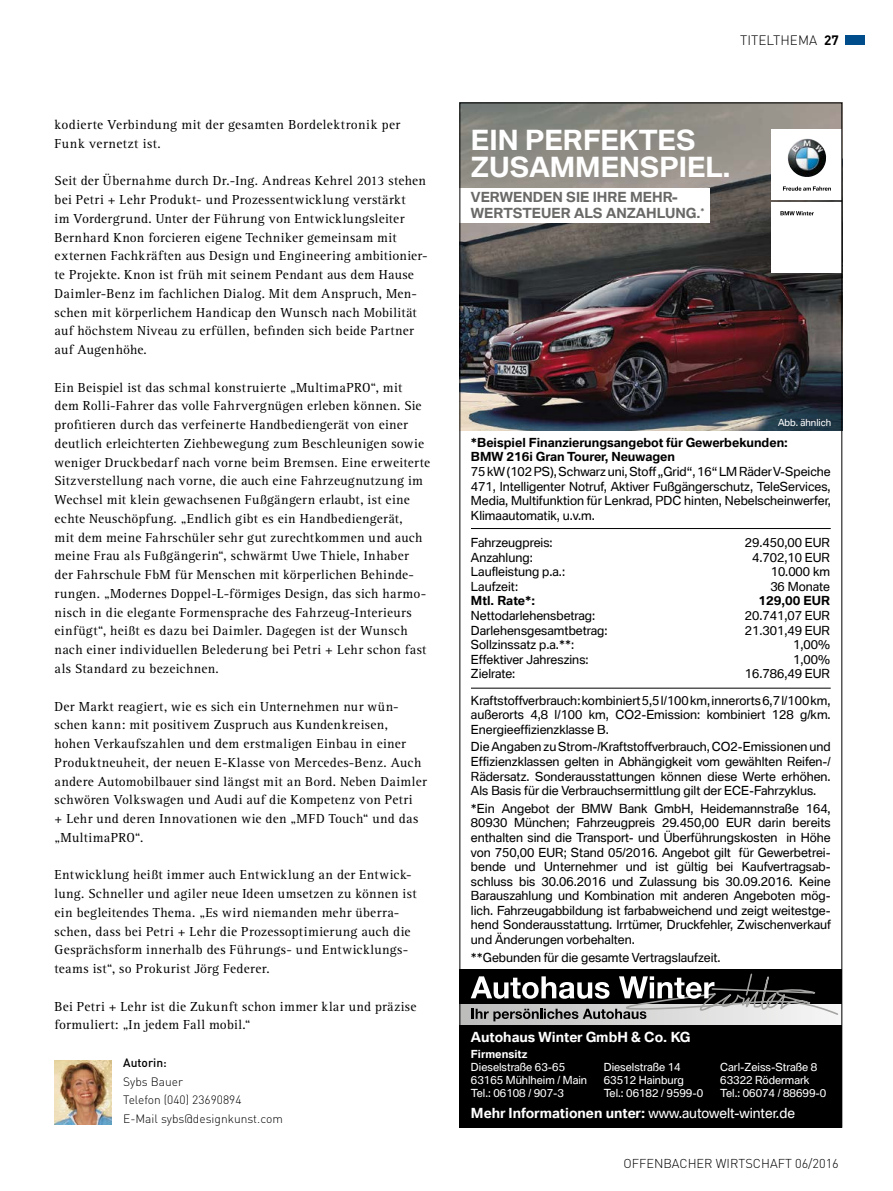
<style>
.page{position:relative;width:893px;height:1191px;background:#fff}
.page>*{position:absolute;margin:0;border:0;box-sizing:border-box;transform-origin:0 0}
.t1{font:700 27px/27px "BMW Type V2";color:#fff}
.Fliesstext{font:13.5px/18.8px "Rotis Serif Std";letter-spacing:.025em;color:#000}
.t2{font:700 13.5px "BMW Type V2";color:#fff}
.t3{font:700 13.5px/16.2px "BMW Type V2";color:#696968}
.t4{font:300 13.5px "DIN";color:#000}
.t5{font:300 12.75px "DIN";color:#000}
.t6{font:12.15px/14.5px "BMW Type V2";color:#000;text-align:justify}
.t7{font:700 12.15px "BMW Type V2";color:#000}
.t8{font:300 12px "DIN";color:#000}
.t9{font:500 12px "DIN";color:#000}
.t10{font:10.8px/12.9px "BMW Type V2";color:#fff}
.t11{font:9.45px "BMW Type V2";color:#fff}
.t12{font:9px "Helvetica";color:#000}
.s1{font-weight:700}
.s2{font-weight:400}
</style>
<div class="page">
<div style="left:845px;top:36px;width:19px;height:9px;background:#004d8c"></div>
<img style="left:54px;top:1060px;width:58px;height:64px">
<img style="left:461px;top:105px;width:379px;height:325px">
<div style="left:771px;top:202px;width:71px;height:71px;background:#fff"></div>
<svg style="left:780px;top:211px;width:34px;height:4px"></svg>
<div style="left:771px;top:129px;width:71px;height:71px;background:#fff"></div>
<svg style="left:783px;top:186px;width:48px;height:5px"></svg>
<img style="left:787px;top:139px;width:39px;height:38px">
<div style="left:459px;top:968px;width:383px;height:159px;background:#000"></div>
<svg style="left:461px;top:1004px;width:379px;height:20px"></svg>
<svg style="left:471px;top:973px;width:368px;height:50px"></svg>
<hr style="left:471px;top:528px;width:360px;height:1px;background:#000">
<hr style="left:471px;top:688px;width:360px;height:1px;background:#000">
<div style="left:459px;top:188px;width:251px;height:34px;background:#fff"></div>
<p class="Fliesstext" style="left:55px;top:116px;width:347px">kodierte Verbindung mit der gesamten Bordelektronik per<br>Funk vernetzt ist.</p>
<p class="Fliesstext" style="left:55px;top:172px;width:375px">Seit der Übernahme durch Dr.-Ing. Andreas Kehrel 2013 stehen bei Petri + Lehr Produkt- und Prozessentwicklung verstärkt<br>im Vordergrund. Unter der Führung von Entwicklungsleiter Bernhard Knon forcieren eigene Techniker gemeinsam mit externen Fachkräften aus Design und Engineering ambitionier&shy;te Projekte. Knon ist früh mit seinem Pendant aus dem Hause Daimler-Benz im fachlichen Dialog. Mit dem Anspruch, Men&shy;schen mit körperlichem Handicap den Wunsch nach Mobilität auf höchstem Niveau zu erfüllen, befinden sich beide Partner auf Augenhöhe.</p>
<p class="Fliesstext" style="left:55px;top:378px;width:377px">Ein Beispiel ist das schmal konstruierte „MultimaPRO“, mit<br>dem Rolli-Fahrer das volle Fahrvergnügen erleben können. Sie profitieren durch das verfeinerte Handbediengerät von einer deutlich erleichterten Ziehbewegung zum Beschleunigen sowie weniger Druckbedarf nach vorne beim Bremsen. Eine erweiterte Sitzverstellung nach vorne, die auch eine Fahrzeugnutzung im Wechsel mit klein gewachsenen Fußgängern erlaubt, ist eine echte Neuschöpfung. „Endlich gibt es ein Handbediengerät,<br>mit dem meine Fahrschüler sehr gut zurechtkommen und auch meine Frau als Fußgängerin“, schwärmt Uwe Thiele, Inhaber der Fahrschule FbM für Menschen mit körperlichen Behinde&shy;rungen. „Modernes Doppel-L-förmiges Design, das sich harmo&shy;nisch in die elegante Formensprache des Fahrzeug-Interieurs einfügt“, heißt es dazu bei Daimler. Dagegen ist der Wunsch nach einer individuellen Belederung bei Petri + Lehr schon fast als Standard zu bezeichnen.</p>
<p class="Fliesstext" style="left:55px;top:697px;width:374px">Der Markt reagiert, wie es sich ein Unternehmen nur wün&shy;schen kann: mit positivem Zuspruch aus Kundenkreisen, hohen Verkaufszahlen und dem erstmaligen Einbau in einer Produktneuheit, der neuen E-Klasse von Mercedes-Benz. Auch andere Automobilbauer sind längst mit an Bord. Neben Daimler schwören Volkswagen und Audi auf die Kompetenz von Petri<br>+ Lehr und deren Innovationen wie den „MFD Touch“ und das „MultimaPRO“.</p>
<p class="Fliesstext" style="left:55px;top:866px;width:363px">Entwicklung heißt immer auch Entwicklung an der Entwick&shy;lung. Schneller und agiler neue Ideen umsetzen zu können ist ein begleitendes Thema. „Es wird niemanden mehr überra&shy;schen, dass bei Petri + Lehr die Prozessoptimierung auch die Gesprächsform innerhalb des Führungs- und Entwicklungs&shy;teams ist“, so Prokurist Jörg Federer.</p>
<p class="Fliesstext" style="left:55px;top:997px;width:363px">Bei Petri + Lehr ist die Zukunft schon immer klar und präzise formuliert: „In jedem Fall mobil.“</p>
<p class="t9" style="left:123px;top:1055px;width:45px">Autorin:</p>
<p class="t8" style="left:123px;top:1074px;width:61px">Sybs Bauer</p>
<p class="t8" style="left:123px;top:1092px;width:120px">Telefon (040) 23690894</p>
<p class="t8" style="left:123px;top:1111px;width:161px">E-Mail sybs@designkunst.com</p>
<p class="t4" style="left:740px;top:32px;width:100px">TITELTHEMA <span class="s1">27</span></p>
<p class="t1" style="left:471px;top:130px;width:261px">EIN PERFEKTES<br>ZUSAMMENSPIEL.</p>
<p class="t3" style="left:471px;top:191px;width:235px">VERWENDEN SIE IHRE MEHR-<br>WERTSTEUER ALS ANZAHLUNG.<sup>*</sup></p>
<p class="t11" style="left:778px;top:417px;width:55px">Abb. ähnlich</p>
<p class="t6" style="left:471px;top:436px;width:361px;text-align:left"><span class="s1">*Beispiel Finanzierungsangebot für Gewerbekunden:<br>BMW 216i Gran Tourer, Neuwagen<br></span>75 kW (102 PS), Schwarz uni, Stoff „Grid“, 16“ LM Räder V-Speiche 471, Intelligenter Notruf, Aktiver Fußgängerschutz, TeleServices, Media, Multifunktion für Lenkrad, PDC hinten, Nebelscheinwerfer, Klimaautomatik, u.v.m.</p>
<p class="t6" style="left:471px;top:537px;width:83px">Fahrzeugpreis:</p>
<p class="t6" style="left:745px;top:537px;width:87px">29.450,00 EUR</p>
<p class="t6" style="left:471px;top:551px;width:63px">Anzahlung:</p>
<p class="t6" style="left:752px;top:551px;width:79px">4.702,10 EUR</p>
<p class="t6" style="left:471px;top:566px;width:96px">Laufleistung p.a.:</p>
<p class="t6" style="left:771px;top:566px;width:61px">10.000 km</p>
<p class="t6" style="left:471px;top:580px;width:49px">Laufzeit:</p>
<p class="t6" style="left:770px;top:580px;width:61px">36 Monate</p>
<p class="t7" style="left:471px;top:594px;width:66px">Mtl. Rate*:</p>
<p class="t7" style="left:758px;top:594px;width:73px">129,00 EUR</p>
<p class="t6" style="left:471px;top:610px;width:126px">Nettodarlehensbetrag:</p>
<p class="t6" style="left:745px;top:610px;width:87px">20.741,07 EUR</p>
<p class="t6" style="left:471px;top:624px;width:138px">Darlehensgesamtbetrag:</p>
<p class="t6" style="left:745px;top:624px;width:87px">21.301,49 EUR</p>
<p class="t6" style="left:471px;top:639px;width:105px">Sollzinssatz p.a.**:</p>
<p class="t6" style="left:793px;top:639px;width:38px">1,00%</p>
<p class="t6" style="left:471px;top:653px;width:119px">Effektiver Jahreszins:</p>
<p class="t6" style="left:793px;top:653px;width:38px">1,00%</p>
<p class="t6" style="left:471px;top:668px;width:46px">Zielrate:</p>
<p class="t6" style="left:745px;top:668px;width:87px">16.786,49 EUR</p>
<p class="t6" style="left:471px;top:694px;width:361px">Kraftstoffverbrauch: kombiniert 5,5 l/100 km, innerorts 6,7 l/100 km, außerorts 4,8 l/100 km, CO2-Emission: kombiniert 128 g/km.<br>Energieeffizienzklasse B.</p>
<p class="t6" style="left:471px;top:741px;width:361px">Die Angaben zu Strom-/Kraftstoffverbrauch, CO2-Emissionen und Effizienzklassen gelten in Abhängigkeit vom gewählten Reifen-/ Rädersatz. Sonderausstattungen können diese Werte erhöhen.<br>Als Basis für die Verbrauchsermittlung gilt der ECE-Fahrzyklus.</p>
<p class="t6" style="left:471px;top:802px;width:361px">*Ein Angebot der BMW Bank GmbH, Heidemannstraße 164, 80930 München; Fahrzeugpreis 29.450,00 EUR darin bereits enthalten sind die Transport- und Überführungskosten in Höhe von 750,00 EUR; Stand 05/2016. Angebot gilt für Gewerbetrei&shy;bende und Unternehmer und ist gültig bei Kaufvertragsab&shy;schluss bis 30.06.2016 und Zulassung bis 30.09.2016. Keine Barauszahlung und Kombination mit anderen Angeboten mög&shy;lich. Fahrzeugabbildung ist farbabweichend und zeigt weitestge&shy;hend Sonderausstattung. Irrtümer, Druckfehler, Zwischenverkauf und Änderungen vorbehalten.</p>
<p class="t6" style="left:471px;top:951px;width:251px">**Gebunden für die gesamte Vertragslaufzeit.</p>
<p class="t2" style="left:471px;top:1028px;width:221px">Autohaus Winter GmbH &amp; Co. KG</p>
<p class="t10" style="left:471px;top:1049px;width:118px"><span class="s1">Firmensitz<br></span>Dieselstraße 63-65<br>63165 Mühlheim / Main<br>Tel.: 06108 / 907-3</p>
<p class="t10" style="left:604px;top:1062px;width:101px">Dieselstraße 14<br>63512 Hainburg<br>Tel.: 06182 / 9599-0</p>
<p class="t10" style="left:720px;top:1062px;width:108px">Carl-Zeiss-Straße 8<br>63322 Rödermark<br>Tel.: 06074 / 88699-0</p>
<p class="t2" style="left:471px;top:1105px;width:325px">Mehr Informationen unter: <span class="s2">www.autowelt-winter.de</span></p>
<p class="t5" style="left:623px;top:1155px;width:217px">OFFENBACHER WIRTSCHAFT 06/2016</p>
<p class="t12" style="left:802px;top:1158px;width:67px">12.05.16 16:15</p>
</div>
